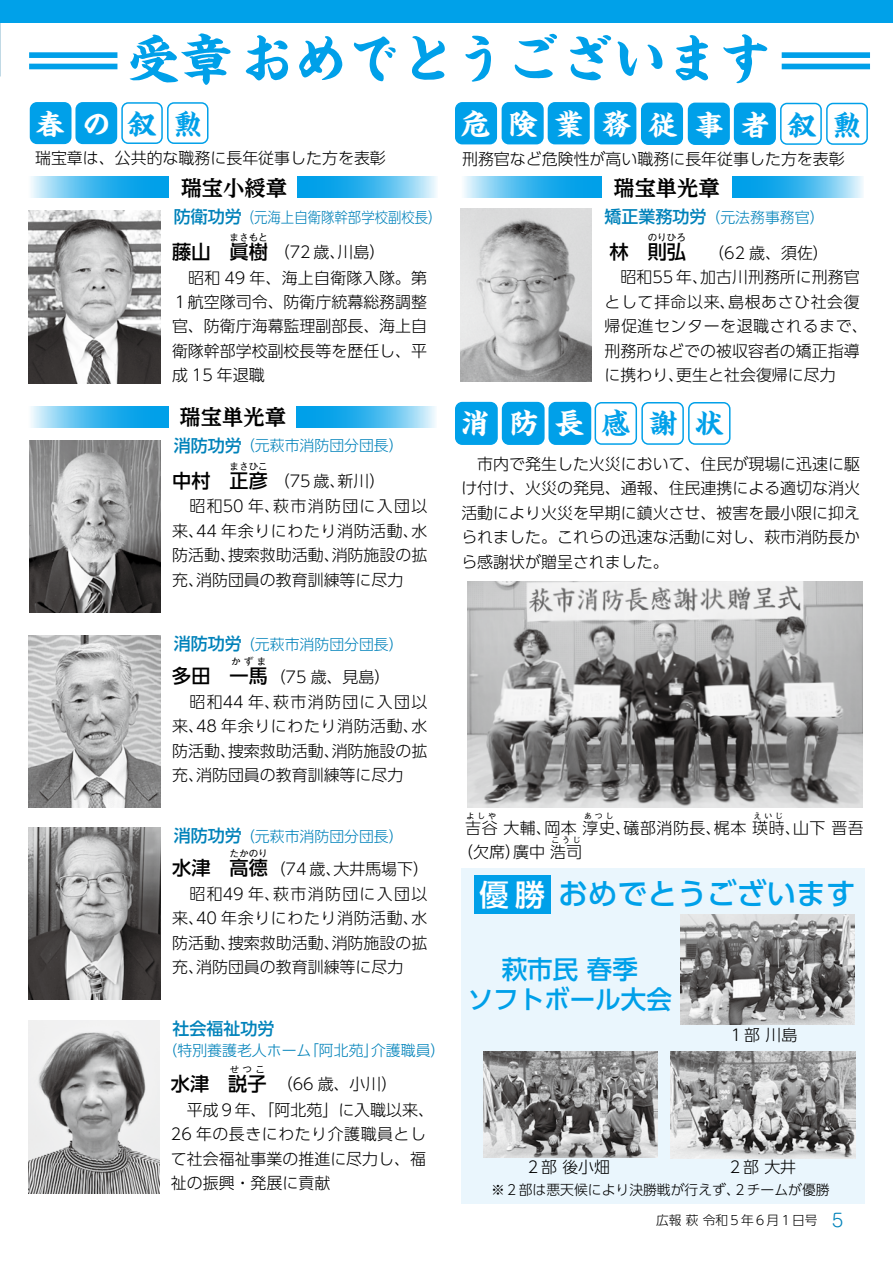
<style>
.page{position:relative;width:893px;height:1263px;background:#fff}
.page>*{position:absolute;margin:0;border:0;box-sizing:border-box;transform-origin:0 0}
.t1{font:700 53.1px "Kaisho MCBK1 Pro De";color:#00a0e9}
.t2{font:500 29.7px "UD Shin Go Pro";color:#00a0e9}
.t3{font:700 28.65px "Kaisho MCBK1 Pro De";letter-spacing:.62em;color:#fff}
.t4{font:500 25.5px/30.8px "UD Shin Go Pro";color:#00a0e9;text-align:center}
.t5{font:700 21.3px "Reim Yfoz Pr 6";color:#000}
.t6{font:500 19.2px "UD Shin Go Pro";color:#000}
.t7{font:500 16.95px "UD Shin Go Pro";color:#0082ba}
.t8{font:300 15.9px/24.5px "UD Shin Go Pro";color:#000;text-align:justify}
.t9{font:300 15.9px "UD Shin Go Pro";letter-spacing:.035em;color:#000}
.t10{font:300 14.85px "UD Shin Go Pro";color:#0082ba}
.t11{font:300 14.85px "UD Shin Go Pro";color:#0082ba;scale:.9 1}
.t12{font:300 13.8px "UD Shin Go Pro";color:#000}
.t13{font:300 12.75px "UD Shin Go Pr 6";color:#000}
.t14{font:500 9.6px "UD Shin Go Pro";color:#000}
.t15{font:300 7.95px "UD Shin Go Pro";letter-spacing:.355em;color:#000}
.s1{color:#00a0e9}
.s2{font-weight:500;font-size:16.95px}
.s3{font-weight:500;font-size:19.2px}
.s4{color:#fff}
.s5{font-family:"Shin M Go Pro";font-size:18px;color:#0082ba}
</style>
<div class="page">
<svg style="left:464px;top:176px;width:138px;height:22px;background:#49baee"></svg>
<svg style="left:732px;top:176px;width:131px;height:22px;background:#49baee"></svg>
<div style="left:0;top:0;width:893px;height:22px;background:#00a1e9"></div>
<div style="left:31px;top:103px;width:39px;height:40px;background:#00a0e9;border-radius:6px"></div>
<div style="left:30px;top:102px;width:42px;height:42px;border:2px solid #00a0e9;border-radius:6px"></div>
<div style="left:77px;top:103px;width:39px;height:40px;background:#00a0e9;border-radius:6px"></div>
<div style="left:75px;top:102px;width:42px;height:42px;border:2px solid #00a0e9;border-radius:6px"></div>
<div style="left:121px;top:102px;width:42px;height:42px;border:1px solid #00a0e9;border-radius:6px"></div>
<div style="left:167px;top:102px;width:41px;height:42px;border:1px solid #00a0e9;border-radius:6px"></div>
<div style="left:689px;top:104px;width:40px;height:40px;background:#00a0e9;border-radius:6px"></div>
<div style="left:688px;top:103px;width:42px;height:42px;border:2px solid #00a0e9;border-radius:6px"></div>
<div style="left:595px;top:103px;width:40px;height:40px;background:#00a0e9;border-radius:6px"></div>
<div style="left:594px;top:102px;width:42px;height:42px;border:2px solid #00a0e9;border-radius:6px"></div>
<div style="left:503px;top:103px;width:40px;height:40px;background:#00a0e9;border-radius:6px"></div>
<div style="left:502px;top:102px;width:42px;height:42px;border:2px solid #00a0e9;border-radius:6px"></div>
<div style="left:735px;top:104px;width:40px;height:40px;background:#00a0e9;border-radius:6px"></div>
<div style="left:734px;top:103px;width:42px;height:42px;border:2px solid #00a0e9;border-radius:6px"></div>
<div style="left:642px;top:104px;width:40px;height:40px;background:#00a0e9;border-radius:6px"></div>
<div style="left:641px;top:103px;width:42px;height:42px;border:2px solid #00a0e9;border-radius:6px"></div>
<div style="left:549px;top:103px;width:40px;height:40px;background:#00a0e9;border-radius:6px"></div>
<div style="left:548px;top:102px;width:42px;height:42px;border:2px solid #00a0e9;border-radius:6px"></div>
<div style="left:456px;top:103px;width:40px;height:40px;background:#00a0e9;border-radius:6px"></div>
<div style="left:455px;top:102px;width:42px;height:42px;border:2px solid #00a0e9;border-radius:6px"></div>
<div style="left:780px;top:103px;width:42px;height:42px;border:1px solid #00a0e9;border-radius:6px"></div>
<div style="left:826px;top:103px;width:42px;height:42px;border:1px solid #00a0e9;border-radius:6px"></div>
<img style="left:28px;top:1021px;width:131px;height:172px">
<svg style="left:31px;top:177px;width:138px;height:21px;background:#4abbee"></svg>
<svg style="left:298px;top:177px;width:139px;height:21px;background:#4abbee"></svg>
<svg style="left:31px;top:406px;width:138px;height:21px;background:#4abbee"></svg>
<svg style="left:297px;top:406px;width:139px;height:21px;background:#4abbee"></svg>
<img style="left:29px;top:636px;width:132px;height:171px">
<img style="left:29px;top:828px;width:132px;height:171px">
<img style="left:30px;top:440px;width:131px;height:173px">
<img style="left:461px;top:209px;width:131px;height:173px">
<div style="left:456px;top:403px;width:41px;height:41px;background:#00a0e9;border-radius:6px"></div>
<div style="left:455px;top:402px;width:43px;height:43px;border:2px solid #00a0e9;border-radius:6px"></div>
<div style="left:503px;top:403px;width:40px;height:41px;background:#00a0e9;border-radius:6px"></div>
<div style="left:502px;top:402px;width:43px;height:43px;border:2px solid #00a0e9;border-radius:6px"></div>
<div style="left:550px;top:403px;width:40px;height:41px;background:#00a0e9;border-radius:6px"></div>
<div style="left:548px;top:402px;width:43px;height:43px;border:2px solid #00a0e9;border-radius:6px"></div>
<div style="left:595px;top:402px;width:42px;height:43px;border:1px solid #00a0e9;border-radius:6px"></div>
<div style="left:641px;top:402px;width:43px;height:43px;border:1px solid #00a0e9;border-radius:6px"></div>
<div style="left:688px;top:402px;width:42px;height:43px;border:1px solid #00a0e9;border-radius:6px"></div>
<img style="left:467px;top:582px;width:396px;height:225px">
<div style="left:461px;top:868px;width:404px;height:336px;background:#eaf6fd"></div>
<img style="left:681px;top:914px;width:174px;height:111px">
<img style="left:671px;top:1052px;width:185px;height:106px">
<img style="left:483px;top:1051px;width:174px;height:107px">
<div style="left:474px;top:875px;width:76px;height:38px;background:#00a0e9"></div>
<div style="left:29px;top:52px;width:88px;height:6px;background:#00a0e9"></div>
<div style="left:29px;top:64px;width:88px;height:5px;background:#00a0e9"></div>
<div style="left:782px;top:52px;width:88px;height:6px;background:#00a0e9"></div>
<div style="left:782px;top:64px;width:88px;height:5px;background:#00a0e9"></div>
<img style="left:29px;top:211px;width:131px;height:172px">
<h1 class="t1" style="left:126px;top:13px;width:647px">受章おめでとうございます</h1>
<h3 class="t3" style="left:36px;top:99px;width:168px">春の<span class="s1">叙勲</span></h3>
<h3 class="t3" style="left:461px;top:99px;width:402px">危険業務従事者<span class="s1">叙勲</span></h3>
<p class="t8" style="left:35px;top:146px;width:352px">瑞宝章は、公共的な職務に長年従事した方を表彰</p>
<h3 class="t5" style="left:181px;top:170px;width:108px">瑞宝小綬章</h3>
<p class="t11" style="left:174px;top:205px;width:299px"><span class="s2">防衛功労</span>（元海上自衛隊幹部学校副校長）</p>
<p class="t14" style="left:230px;top:229px;width:40px">まさもと</p>
<p class="t8" style="left:249px;top:239px;width:138px"><span class="s3">樹</span>（72 歳、川島）</p>
<p class="t6" style="left:172px;top:236px;width:78px">藤山　眞</p>
<p class="t8" style="left:172px;top:265px;width:257px">　昭和 49 年、海上自衛隊入隊。第１航空隊司令、防衛庁統幕総務調整官、防衛庁海幕監理副部長、海上自衛隊幹部学校副校長等を歴任し、平成 15 年退職</p>
<h3 class="t5" style="left:180px;top:400px;width:108px">瑞宝単光章</h3>
<p class="t10" style="left:174px;top:434px;width:231px"><span class="s2">消防功労</span>（元萩市消防団分団長）</p>
<p class="t14" style="left:230px;top:458px;width:40px">まさひこ</p>
<p class="t8" style="left:249px;top:468px;width:138px"><span class="s3">彦</span>（75 歳、新川）</p>
<p class="t6" style="left:172px;top:465px;width:78px">中村　正</p>
<p class="t8" style="left:172px;top:493px;width:257px">　昭和50 年、萩市消防団に入団以来、44 年余りにわたり消防活動、水防活動、捜索救助活動、消防施設の拡充、消防団員の教育訓練等に尽力</p>
<p class="t10" style="left:174px;top:632px;width:231px"><span class="s2">消防功労</span>（元萩市消防団分団長）</p>
<p class="t14" style="left:231px;top:653px;width:37px">かずま</p>
<p class="t8" style="left:249px;top:664px;width:143px"><span class="s3">馬</span>（75 歳、見島）</p>
<p class="t6" style="left:172px;top:660px;width:78px">多田　一</p>
<p class="t8" style="left:172px;top:689px;width:257px">　昭和44 年、萩市消防団に入団以来、48 年余りにわたり消防活動、水防活動、捜索救助活動、消防施設の拡充、消防団員の教育訓練等に尽力</p>
<p class="t10" style="left:174px;top:824px;width:231px"><span class="s2">消防功労</span>（元萩市消防団分団長）</p>
<p class="t14" style="left:230px;top:845px;width:40px">たかのり</p>
<p class="t8" style="left:249px;top:856px;width:182px"><span class="s3">德</span>（74 歳、大井馬場下）</p>
<p class="t6" style="left:172px;top:852px;width:78px">水津　高</p>
<p class="t8" style="left:172px;top:881px;width:257px">　昭和49 年、萩市消防団に入団以来、40 年余りにわたり消防活動、水防活動、捜索救助活動、消防施設の拡充、消防団員の教育訓練等に尽力</p>
<p class="t7" style="left:172px;top:1014px;width:104px">社会福祉功労</p>
<p class="t6" style="left:171px;top:1068px;width:78px">水津　説</p>
<p class="t10" style="left:163px;top:1038px;width:284px">（特別養護老人ホーム「阿北苑」介護職員）</p>
<p class="t14" style="left:230px;top:1062px;width:37px">せつこ</p>
<p class="t8" style="left:247px;top:1071px;width:151px"><span class="s3">子</span> （66 歳、小川）</p>
<p class="t8" style="left:171px;top:1097px;width:265px;text-align:left">　平成９年、「阿北苑」に入職以来、<br>26 年の長きにわたり介護職員として社会福祉事業の推進に尽力し、福祉の振興・発展に貢献</p>
<p class="t8" style="left:462px;top:146px;width:384px">刑務官など危険性が高い職務に長年従事した方を表彰</p>
<h3 class="t5" style="left:613px;top:170px;width:108px">瑞宝単光章</h3>
<p class="t7" style="left:604px;top:203px;width:104px">矯正業務功労</p>
<p class="t6" style="left:609px;top:236px;width:59px">林　則</p>
<p class="t10" style="left:705px;top:205px;width:121px">（元法務事務官）</p>
<p class="t14" style="left:648px;top:229px;width:40px">のりひろ</p>
<p class="t8" style="left:667px;top:240px;width:164px"><span class="s3">弘</span> （62 歳、須佐）</p>
<p class="t8" style="left:604px;top:264px;width:265px;text-align:left">　昭和55 年、加古川刑務所に刑務官として拝命以来、島根あさひ社会復帰促進センターを退職されるまで、刑務所などでの被収容者の矯正指導に携わり、更生と社会復帰に尽力</p>
<h3 class="t3" style="left:461px;top:399px;width:264px">消 防長<span class="s1">感謝状</span></h3>
<p class="t8" style="left:461px;top:451px;width:400px">　市内で発生した火災において、住民が現場に迅速に駆け付け、火災の発見、通報、住民連携による適切な消火活動により火災を早期に鎮火させ、被害を最小限に抑えられました。これらの迅速な活動に対し、萩市消防長から感謝状が贈呈されました。</p>
<p class="t15" style="left:467px;top:809px;width:31px">よしや</p>
<p class="t15" style="left:584px;top:809px;width:31px">あつし</p>
<p class="t15" style="left:754px;top:809px;width:31px">えいじ</p>
<p class="t8" style="left:457px;top:839px;width:126px">（欠席）廣中 浩司</p>
<p class="t9" style="left:465px;top:815px;width:400px">吉谷 大輔、岡本 淳史、礒部消防長、梶本 瑛時、山下 晋吾</p>
<p class="t15" style="left:552px;top:834px;width:31px">こうじ</p>
<h2 class="t2" style="left:479px;top:870px;width:378px"><span class="s4">優勝</span>おめでとうございます</h2>
<h3 class="t4" style="left:468px;top:953px;width:206px">萩市民 春季<br>ソフトボール大会</h3>
<p class="t8" style="left:728px;top:1022px;width:71px">１部 川島</p>
<p class="t12" style="left:491px;top:1179px;width:340px">※２部は悪天候により決勝戦が行えず、２チームが優勝</p>
<p class="t13" style="left:656px;top:1209px;width:189px">広報 萩 令和５年６月１日号 <span class="s5">5</span></p>
</div>
